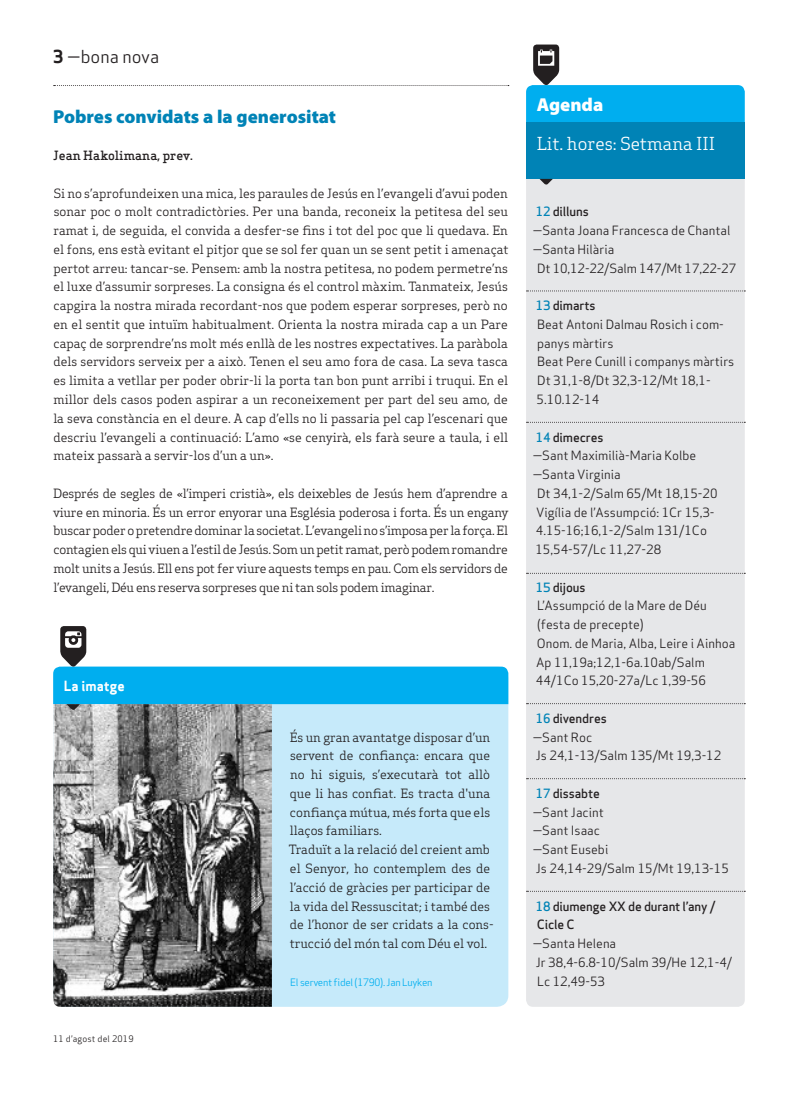
<style>
.page{position:relative;width:798px;height:1099px;background:#fff}
.page>*{position:absolute;margin:0;border:0;box-sizing:border-box;transform-origin:0 0}
.Titular_Petit{font:900 18.75px "Myriad Pro";color:#0083b6}
.Titular_Secció{font:900 18.75px "Myriad Pro";color:#fff}
.Subtitol_Secció{font:17.5px "Apex Serif";color:#fff}
.Capçalera{font:17.5px "Apex Sans Book T";color:#231f20}
.Titular_Secció_Petit{font:13.75px "Apex Sans Bold T";color:#fff}
.Text_General{font:12.5px/18.8px "Apex Serif";color:#231f20;text-align:justify}
.Text_General-2{font:12.5px/18.8px "Apex Sans Book T";color:#231f20}
.Text_General-3{font:12.5px/18.8px "Apex Sans Medium T";letter-spacing:-.01em;color:#231f20}
.Autors{font:500 12.5px "Apex Serif";color:#231f20}
.Credit_La_Imatge{font:10px "Apex Sans Book T";letter-spacing:-.03em;color:#00aeef}
.Data_Peu{font:8.75px "Apex Sans Book T";letter-spacing:.02em;color:#231f20}
.s1{font-family:"Apex Sans Bold T"}
.s2{color:#0083b6}
</style>
<div class="page">
<svg style="left:54px;top:85px;width:454px;height:1px"></svg>
<div style="left:526px;top:179px;width:218px;height:827px;background:#e6e7e9"></div>
<svg style="left:526px;top:290px;width:219px;height:1px"></svg>
<svg style="left:526px;top:422px;width:219px;height:1px"></svg>
<svg style="left:526px;top:573px;width:219px;height:1px"></svg>
<svg style="left:526px;top:703px;width:219px;height:1px"></svg>
<svg style="left:526px;top:778px;width:219px;height:1px"></svg>
<svg style="left:526px;top:890px;width:219px;height:1px"></svg>
<svg style="left:526px;top:45px;width:218px;height:78px"></svg>
<div style="left:526px;top:123px;width:218px;height:56px;background:#0083b6"></div>
<svg style="left:539px;top:179px;width:13px;height:6px"></svg>
<div style="left:53px;top:666px;width:455px;height:340px;background:#c6eafa;border-radius:11px"></div>
<img style="left:53px;top:710px;width:219px;height:296px">
<svg style="left:53px;top:626px;width:455px;height:84px"></svg>
<p class="Capçalera" style="left:53px;top:46px;width:107px"><span class="s1">3</span> —bona nova</p>
<p class="Titular_Petit" style="left:53px;top:104px;width:284px">Pobres convidats a la generositat</p>
<p class="Autors" style="left:53px;top:148px;width:141px">Jean Hakolimana, prev.</p>
<p class="Text_General" style="left:53px;top:183px;width:456px">Si no s’aprofundeixen una mica, les paraules de Jesús en l’evangeli d’avui poden sonar poc o molt contradictòries. Per una banda, reconeix la petitesa del seu ramat i, de seguida, el convida a desfer-se fins i tot del poc que li quedava. En el fons, ens està evitant el pitjor que se sol fer quan un se sent petit i amenaçat pertot arreu: tancar-se. Pensem: amb la nostra petitesa, no podem permetre’ns el luxe d’assumir sorpreses. La consigna és el control màxim. Tanmateix, Jesús capgira la nostra mirada recordant-nos que podem esperar sorpreses, però no en el sentit que intuïm habitualment. Orienta la nostra mirada cap a un Pare capaç de sorprendre’ns molt més enllà de les nostres expectatives. La paràbola dels servidors serveix per a això. Tenen el seu amo fora de casa. La seva tasca es limita a vetllar per poder obrir-li la porta tan bon punt arribi i truqui. En el millor dels casos poden aspirar a un reconeixement per part del seu amo, de la seva constància en el deure. A cap d’ells no li passaria pel cap l’escenari que descriu l’evangeli a continuació: L’amo «se cenyirà, els farà seure a taula, i ell mateix passarà a servir-los d’un a un».</p>
<p class="Text_General" style="left:53px;top:483px;width:457px">Després de segles de «l’imperi cristià», els deixebles de Jesús hem d’aprendre a viure en minoria. És un error enyorar una Església poderosa i forta. És un engany buscar poder o pretendre dominar la societat. L’evangeli no s’imposa per la força. El contagien els qui viuen a l’estil de Jesús. Som un petit ramat, però podem romandre molt units a Jesús. Ell ens pot fer viure aquests temps en pau. Com els servidors de l’evangeli, Déu ens reserva sorpreses que ni tan sols podem imaginar.</p>
<p class="Titular_Secció_Petit" style="left:64px;top:677px;width:62px">La imatge</p>
<p class="Data_Peu" style="left:53px;top:1032px;width:82px">11 d’agost del 2019</p>
<p class="Text_General" style="left:289px;top:727px;width:202px">És un gran avantatge disposar d’un servent de confiança: encara que no hi siguis, s’executarà tot allò que li has confiat. Es tracta d'una confiança mútua, més forta que els llaços familiars.</p>
<p class="Text_General" style="left:289px;top:840px;width:206px;text-align:left">Traduït a la relació del creient amb el Senyor, ho contemplem des de l’acció de gràcies per participar de la vida del Ressuscitat; i també des de l’honor de ser cridats a la cons&shy;trucció del món tal com Déu el vol.</p>
<p class="Credit_La_Imatge" style="left:290px;top:975px;width:144px">El servent fidel (1790). Jan Luyken</p>
<p class="Titular_Secció" style="left:536px;top:92px;width:68px">Agenda</p>
<p class="Subtitol_Secció" style="left:536px;top:133px;width:180px">Lit. hores: Setmana III</p>
<p class="Text_General-3" style="left:535px;top:202px;width:54px"><span class="s2">12</span> dilluns</p>
<p class="Text_General-2" style="left:532px;top:221px;width:199px">—Santa Joana Francesca de Chantal</p>
<p class="Text_General-2" style="left:532px;top:240px;width:83px">—Santa Hilària</p>
<p class="Text_General-2" style="left:537px;top:258px;width:200px">Dt 10,12-22/Salm 147/Mt 17,22-27</p>
<p class="Text_General-3" style="left:535px;top:296px;width:61px"><span class="s2">13</span> dimarts</p>
<p class="Text_General-2" style="left:537px;top:315px;width:188px">Beat Antoni Dalmau Rosich i com&shy;panys màrtirs</p>
<p class="Text_General-2" style="left:537px;top:352px;width:199px">Beat Pere Cunill i companys màrtirs</p>
<p class="Text_General-2" style="left:536px;top:371px;width:175px">Dt 31,1-8/Dt 32,3-12/Mt 18,1-<br>5.10.12-14</p>
<p class="Text_General-3" style="left:535px;top:427px;width:69px"><span class="s2">14</span> dimecres</p>
<p class="Text_General-2" style="left:532px;top:446px;width:165px">—Sant Maximilià-Maria Kolbe</p>
<p class="Text_General-2" style="left:532px;top:465px;width:89px">—Santa Virginia</p>
<p class="Text_General-2" style="left:537px;top:483px;width:182px">Dt 34,1-2/Salm 65/Mt 18,15-20</p>
<p class="Text_General-2" style="left:535px;top:502px;width:180px">Vigília de l’Assumpció: 1Cr 15,3-<br>4.15-16;16,1-2/Salm 131/1Co<br>15,54-57/Lc 11,27-28</p>
<p class="Text_General-3" style="left:535px;top:577px;width:51px"><span class="s2">15</span> dijous</p>
<p class="Text_General-2" style="left:537px;top:596px;width:171px">L’Assumpció de la Mare de Déu (festa de precepte)</p>
<p class="Text_General-2" style="left:536px;top:633px;width:200px">Onom. de Maria, Alba, Leire i Ainhoa</p>
<p class="Text_General-2" style="left:535px;top:652px;width:171px">Ap 11,19a;12,1-6a.10ab/Salm<br>44/1Co 15,20-27a/Lc 1,39-56</p>
<p class="Text_General-3" style="left:535px;top:708px;width:72px"><span class="s2">16</span> divendres</p>
<p class="Text_General-2" style="left:532px;top:727px;width:61px">—Sant Roc</p>
<p class="Text_General-2" style="left:535px;top:746px;width:187px">Js 24,1-13/Salm 135/Mt 19,3-12</p>
<p class="Text_General-3" style="left:535px;top:783px;width:66px"><span class="s2">17</span> dissabte</p>
<p class="Text_General-2" style="left:532px;top:802px;width:73px">—Sant Jacint</p>
<p class="Text_General-2" style="left:532px;top:821px;width:69px">—Sant Isaac</p>
<p class="Text_General-2" style="left:532px;top:840px;width:77px">—Sant Eusebi</p>
<p class="Text_General-2" style="left:535px;top:858px;width:194px">Js 24,14-29/Salm 15/Mt 19,13-15</p>
<p class="Text_General-3" style="left:535px;top:896px;width:181px"><span class="s2">18</span> diumenge XX de durant l’any /<br>Cicle C</p>
<p class="Text_General-2" style="left:532px;top:933px;width:85px">—Santa Helena</p>
<p class="Text_General-2" style="left:535px;top:952px;width:198px">Jr 38,4-6.8-10/Salm 39/He 12,1-4/<br>Lc 12,49-53</p>
</div>
